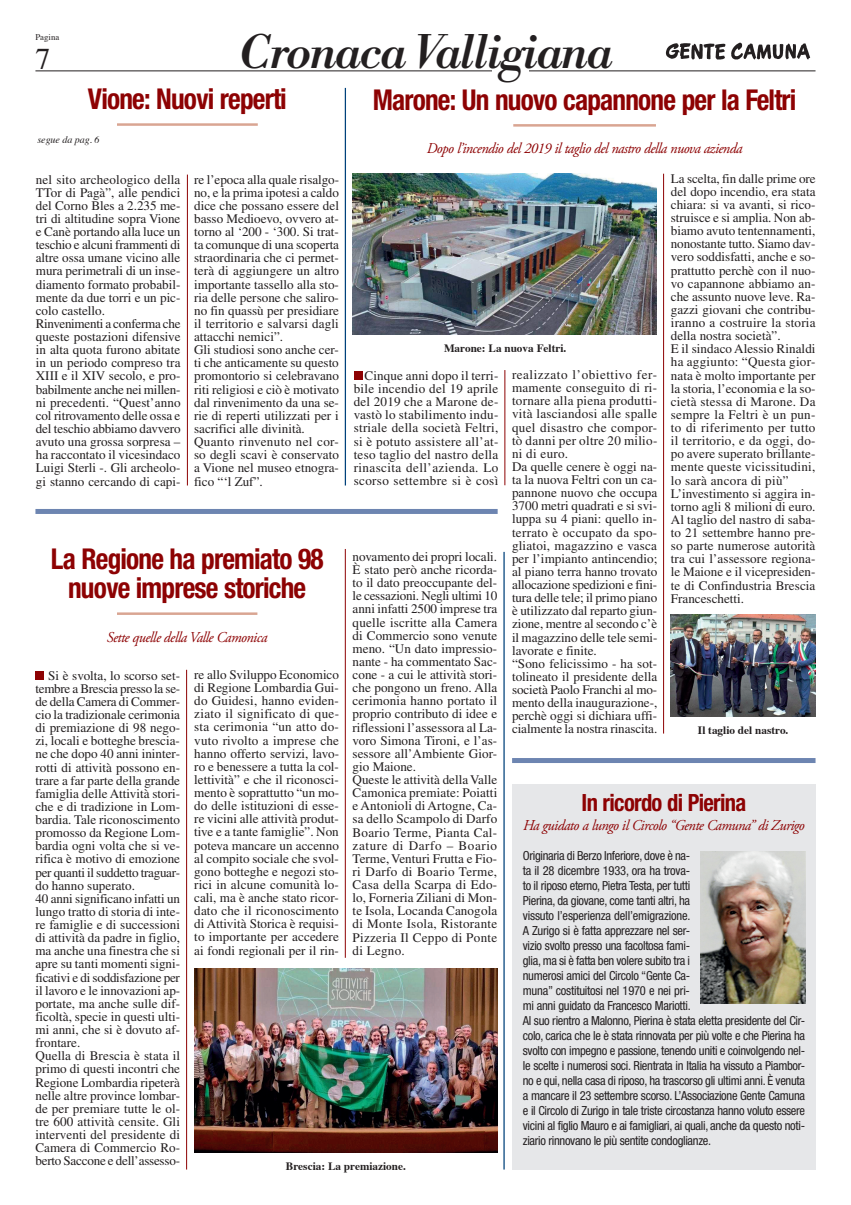
<style>
.page{position:relative;width:851px;height:1205px;background:#fff}
.page>*{position:absolute;margin:0;border:0;box-sizing:border-box;transform-origin:0 0}
.t1{font:italic 500 45px "Libre Bodoni";letter-spacing:-.02em;color:#231f20}
.t2{font:30px "Times";color:#231f20}
.t3{font:700 condensed 28.75px/28.8px "Helvetica Neue LT Std";letter-spacing:-.03em;color:#8d0203;text-align:center;scale:.95 1}
.t4{font:700 condensed 23.75px "Helvetica Neue LT Std";letter-spacing:-.03em;color:#8d0203;scale:.95 1}
.t5{font:italic 15px "Adobe Garamond Pro";letter-spacing:-.035em;color:#8d0203;scale:.96 1}
.t6{font:13.12px/13.1px "Times LT Std";color:#231f20}
.t7{font:condensed 12.5px/15px "Helvetica Neue LT Std";letter-spacing:-.025em;color:#231f20}
.t8{font:700 11.25px "Times";color:#231f20}
.t9{font:italic 10px "Times";letter-spacing:-.005em;color:#231f20}
.t10{font:8.75px "Times";color:#231f20}
</style>
<div class="page">
<hr style="left:35px;top:70px;width:780px;height:1px;background:#231f20">
<div style="left:492px;top:70px;width:36px;height:9px;background:#fff"></div>
<img style="left:665px;top:42px;width:146px;height:18px">
<hr style="left:345px;top:88px;width:1px;height:397px;background:#00417b">
<div style="left:35px;top:509px;width:462px;height:5px;background:#6d85b1"></div>
<div style="left:35px;top:671px;width:9px;height:8px;background:#8d0203"></div>
<hr style="left:186px;top:670px;width:1px;height:499px;background:#8d0203">
<hr style="left:117px;top:612px;width:140px;height:3px;background:#d9a592">
<hr style="left:345px;top:549px;width:1px;height:409px;background:#8d0203">
<hr style="left:187px;top:175px;width:1px;height:310px;background:#8d0203">
<hr style="left:117px;top:123px;width:141px;height:3px;background:#d9a592">
<img style="left:194px;top:968px;width:303px;height:184px">
<div style="left:353px;top:371px;width:9px;height:9px;background:#8d0203"></div>
<hr style="left:504px;top:370px;width:1px;height:115px;background:#8d0203">
<hr style="left:513px;top:124px;width:143px;height:3px;background:#d9a592">
<hr style="left:663px;top:174px;width:1px;height:559px;background:#8d0203">
<img style="left:352px;top:174px;width:304px;height:160px">
<img style="left:670px;top:615px;width:145px;height:101px">
<hr style="left:503px;top:552px;width:1px;height:617px;background:#00417b">
<div style="left:512px;top:758px;width:303px;height:5px;background:#6d85b1"></div>
<div style="left:512px;top:784px;width:303px;height:385px;background:#e6e7e9"></div>
<img style="left:700px;top:851px;width:105px;height:152px">
<p class="t10" style="left:35px;top:29px;width:25px">Pagina</p>
<h2 class="t2" style="left:35px;top:30px;width:16px">7</h2>
<h1 class="t1" style="left:239px;top:17px;width:374px">Cronaca Valligiana</h1>
<h3 class="t3" style="left:88px;top:84px;width:211px">Vione: Nuovi reperti</h3>
<h3 class="t3" style="left:373px;top:85px;width:447px">Marone: Un nuovo capannone per la Feltri</h3>
<p class="t5" style="left:427px;top:140px;width:330px">Dopo l’incendio del 2019 il taglio del nastro della nuova azienda</p>
<p class="t6" style="left:670px;top:172px;width:146px">La scelta, fin dalle prime ore del dopo incendio, era stata chiara: si va avanti, si rico&shy;struisce e si amplia. Non ab&shy;biamo avuto tentennamenti, nonostante tutto. Siamo dav&shy;vero soddisfatti, anche e so&shy;prattutto perchè con il nuo&shy;vo capannone abbiamo an&shy;che assunto nuove leve. Ra&shy;gazzi giovani che contribu&shy;iranno a costruire la storia della nostra società”.<br>E il sindaco Alessio Rinaldi ha aggiunto: “Questa gior&shy;nata è molto importante per la storia, l’economia e la so&shy;cietà stessa di Marone. Da sempre la Feltri è un pun&shy;to di riferimento per tutto il territorio, e da oggi, do&shy;po avere superato brillante&shy;mente queste vicissitudini, lo sarà ancora di più”<br>L’investimento si aggira in&shy;torno agli 8 milioni di euro.<br>Al taglio del nastro di saba&shy;to 21 settembre hanno pre&shy;so parte numerose autorità tra cui l’assessore regiona&shy;le Maione e il vicepresiden&shy;te di Confindustria Brescia<br>Franceschetti.</p>
<p class="t9" style="left:37px;top:131px;width:64px">segue da pag. 6</p>
<p class="t6" style="left:36px;top:172px;width:146px">nel sito archeologico della<br>TTor di Pagà”, alle pendici del Corno Bles a 2.235 me&shy;tri di altitudine sopra Vione e Canè portando alla luce un teschio e alcuni frammenti di altre ossa umane vicino alle mura perimetrali di un inse&shy;diamento formato probabil&shy;mente da due torri e un pic&shy;colo castello.<br>Rinvenimenti a conferma che queste postazioni difensive in alta quota furono abitate in un periodo compreso tra<br>XIII e il XIV secolo, e pro&shy;babilmente anche nei millen&shy;ni precedenti. “Quest’anno col ritrovamento delle ossa e del teschio abbiamo davvero avuto una grossa sorpresa – ha raccontato il vicesindaco<br>Luigi Sterli -. Gli archeolo&shy;gi stanno cercando di capi-</p>
<p class="t6" style="left:194px;top:172px;width:146px">re l’epoca alla quale risalgo&shy;no, e la prima ipotesi a caldo dice che possano essere del basso Medioevo, ovvero at&shy;torno al ‘200 - ‘300. Si trat&shy;ta comunque di una scoperta straordinaria che ci permet&shy;terà di aggiungere un altro importante tassello alla sto&shy;ria delle persone che saliro&shy;no fin quassù per presidiare il territorio e salvarsi dagli attacchi nemici”.<br>Gli studiosi sono anche cer&shy;ti che anticamente su questo promontorio si celebravano riti religiosi e ciò è motivato dal rinvenimento da una se&shy;rie di reperti utilizzati per i sacrifici alle divinità.<br>Quanto rinvenuto nel cor&shy;so degli scavi è conservato a Vione nel museo etnogra&shy;fico “‘l Zuf”.</p>
<p class="t8" style="left:444px;top:337px;width:124px">Marone: La nuova Feltri.</p>
<p class="t6" style="left:353px;top:369px;width:146px;text-align:justify;text-indent:11px">Cinque anni dopo il terri&shy;bile incendio del 19 aprile del 2019 che a Marone de&shy;vastò lo stabilimento indu&shy;striale della società Feltri, si è potuto assistere all’at&shy;teso taglio del nastro della rinascita dell’azienda. Lo scorso settembre si è così</p>
<p class="t6" style="left:512px;top:368px;width:147px">realizzato l’obiettivo fer&shy;mamente conseguito di ri&shy;tornare alla piena produtti&shy;vità lasciandosi alle spalle quel disastro che compor&shy;tò danni per oltre 20 milio&shy;ni di euro.<br>Da quelle cenere è oggi na&shy;ta la nuova Feltri con un ca&shy;pannone nuovo che occupa<br>3700 metri quadrati e si svi&shy;luppa su 4 piani: quello in&shy;terrato è occupato da spo&shy;gliatoi, magazzino e vasca per l’impianto antincendio; al piano terra hanno trovato allocazione spedizioni e fini&shy;tura delle tele; il primo piano è utilizzato dal reparto giun&shy;zione, mentre al secondo c’è il magazzino delle tele semi&shy;lavorate e finite.<br>“Sono felicissimo - ha sot&shy;tolineato il presidente della società Paolo Franchi al mo&shy;mento della inaugurazione-, perchè oggi si dichiara uffi&shy;cialmente la nostra rinascita.</p>
<h3 class="t3" style="left:51px;top:544px;width:288px">La Regione ha premiato 98 nuove imprese storiche</h3>
<p class="t5" style="left:107px;top:628px;width:169px">Sette quelle della Valle Camonica</p>
<p class="t6" style="left:352px;top:550px;width:146px">novamento dei propri locali.<br>È stato però anche ricorda&shy;to il dato preoccupante del&shy;le cessazioni. Negli ultimi 10 anni infatti 2500 imprese tra quelle iscritte alla Camera di Commercio sono venute meno. “Un dato impressio&shy;nante - ha commentato Sac&shy;cone - a cui le attività stori&shy;che pongono un freno. Alla cerimonia hanno portato il proprio contributo di idee e riflessioni l’assessora al La&shy;voro Simona Tironi, e l’as&shy;sessore all’Ambiente Gior&shy;gio Maione.<br>Queste le attività della Valle<br>Camonica premiate: Poiatti e Antonioli di Artogne, Ca&shy;sa dello Scampolo di Darfo<br>Boario Terme, Pianta Cal&shy;zature di Darfo – Boario<br>Terme, Venturi Frutta e Fio&shy;ri Darfo di Boario Terme,<br>Casa della Scarpa di Edo&shy;lo, Forneria Ziliani di Mon&shy;te Isola, Locanda Canogola di Monte Isola, Ristorante<br>Pizzeria Il Ceppo di Ponte di Legno.</p>
<p class="t6" style="left:35px;top:668px;width:146px;text-indent:13px">Si è svolta, lo scorso set&shy;tembre a Brescia presso la se&shy;de della Camera di Commer&shy;cio la tradizionale cerimonia di premiazione di 98 nego&shy;zi, locali e botteghe brescia&shy;ne che dopo 40 anni ininter&shy;rotti di attività possono en&shy;trare a far parte della grande famiglia delle Attività stori&shy;che e di tradizione in Lom&shy;bardia. Tale riconoscimento promosso da Regione Lom&shy;bardia ogni volta che si ve&shy;rifica è motivo di emozione per quanti il suddetto traguar&shy;do hanno superato.<br>40 anni significano infatti un lungo tratto di storia di inte&shy;re famiglie e di successioni di attività da padre in figlio, ma anche una finestra che si apre su tanti momenti signi&shy;ficativi e di soddisfazione per il lavoro e le innovazioni ap&shy;portate, ma anche sulle dif&shy;ficoltà, specie in questi ulti&shy;mi anni, che si è dovuto af&shy;frontare.<br>Quella di Brescia è stata il primo di questi incontri che<br>Regione Lombardia ripeterà nelle altre province lombar&shy;de per premiare tutte le ol&shy;tre 600 attività censite. Gli interventi del presidente di<br>Camera di Commercio Ro&shy;berto Saccone e dell’assesso-</p>
<p class="t6" style="left:194px;top:668px;width:146px;text-align:justify">re allo Sviluppo Economico di Regione Lombardia Gui&shy;do Guidesi, hanno eviden&shy;ziato il significato di que&shy;sta cerimonia “un atto do&shy;vuto rivolto a imprese che hanno offerto servizi, lavo&shy;ro e benessere a tutta la col&shy;lettività” e che il riconosci&shy;mento è soprattutto “un mo&shy;do delle istituzioni di esse&shy;re vicini alle attività produt&shy;tive e a tante famiglie”. Non poteva mancare un accenno al compito sociale che svol&shy;gono botteghe e negozi sto&shy;rici in alcune comunità lo&shy;cali, ma è anche stato ricor&shy;dato che il riconoscimento di Attività Storica è requisi&shy;to importante per accedere ai fondi regionali per il rin-</p>
<p class="t8" style="left:697px;top:719px;width:92px">Il taglio del nastro.</p>
<h3 class="t4" style="left:581px;top:788px;width:175px">In ricordo di Pierina</h3>
<p class="t5" style="left:523px;top:816px;width:295px">Ha guidato a lungo il Circolo “Gente Camuna” di Zurigo</p>
<p class="t7" style="left:522px;top:848px;width:284px">Originaria di Berzo Inferiore, dove è na-<br>ta il 28 dicembre 1933, ora ha trova-<br>to il riposo eterno, Pietra Testa, per tutti<br>Pierina, da giovane, come tanti altri, ha<br>vissuto l’esperienza dell’emigrazione.<br>A Zurigo si è fatta apprezzare nel ser-<br>vizio svolto presso una facoltosa fami-<br>glia, ma si è fatta ben volere subito tra i<br>numerosi amici del Circolo “Gente Ca-<br>muna” costituitosi nel 1970 e nei pri-<br>mi anni guidato da Francesco Mariotti.<br>Al suo rientro a Malonno, Pierina è stata eletta presidente del Cir&shy;colo, carica che le è stata rinnovata per più volte e che Pierina ha svolto con impegno e passione, tenendo uniti e coinvolgendo nel&shy;le scelte i numerosi soci. Rientrata in Italia ha vissuto a Piambor&shy;no e qui, nella casa di riposo, ha trascorso gli ultimi anni. È venuta a mancare il 23 settembre scorso. L’Associazione Gente Camuna e il Circolo di Zurigo in tale triste circostanza hanno voluto essere vicini al figlio Mauro e ai famigliari, ai quali, anche da questo noti&shy;ziario rinnovano le più sentite condoglianze.</p>
<p class="t8" style="left:286px;top:1155px;width:121px">Brescia: La premiazione.</p>
</div>
